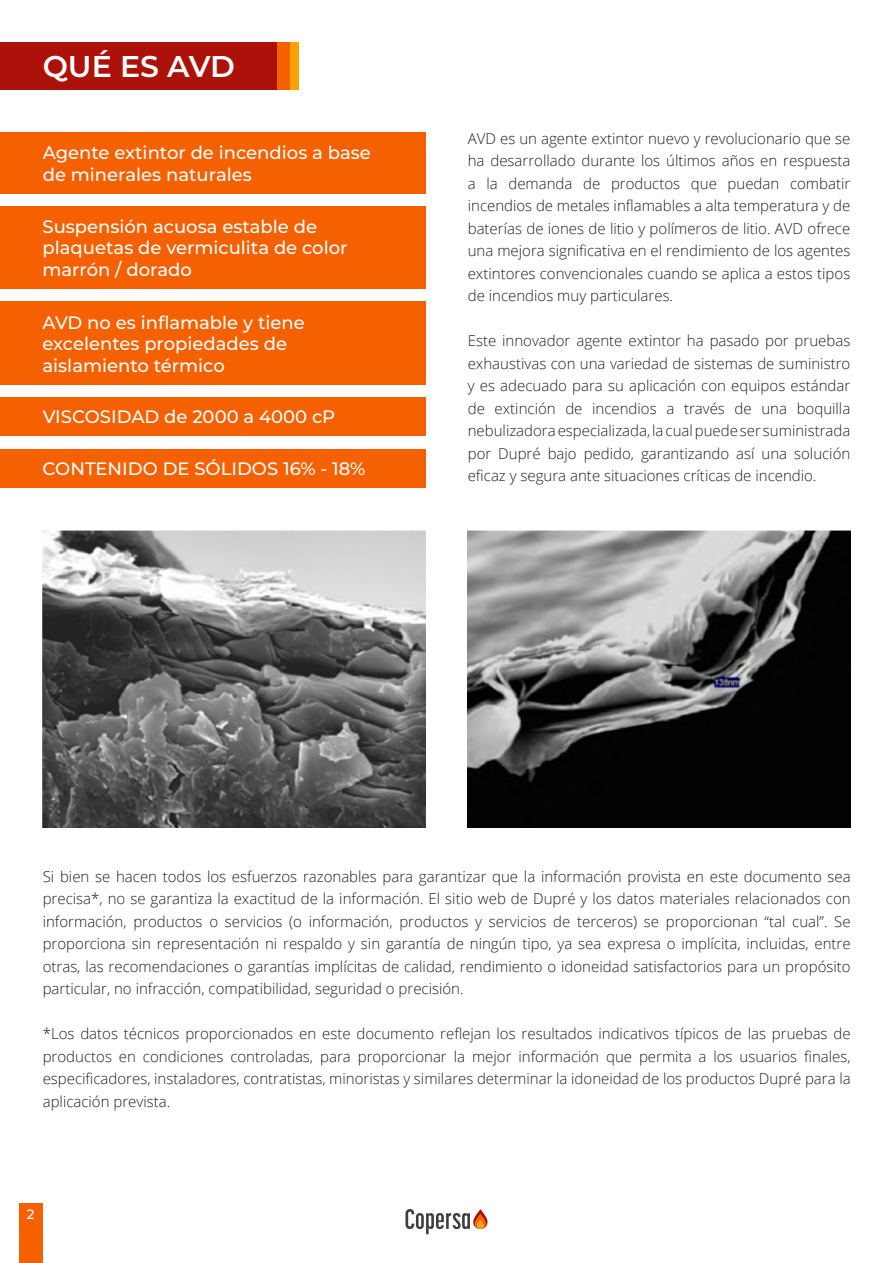
<style>
.page{position:relative;width:893px;height:1263px;background:#fff}
.page>*{position:absolute;margin:0;border:0;box-sizing:border-box;transform-origin:0 0}
.t1{font:600 30px "Montserrat";color:#fff}
.t2{font:500 18px/21.6px "Montserrat";color:#fff}
.t3{font:300 15px/22.5px "Open Sans";color:#231f20;text-align:justify}
.t4{font:500 13.5px "Montserrat";color:#fff}
</style>
<div class="page">
<div style="left:19px;top:1203px;width:24px;height:60px;background:#f56100"></div>
<svg style="left:405px;top:1209px;width:83px;height:25px"></svg>
<div style="left:290px;top:43px;width:9px;height:47px;background:#ffa200"></div>
<div style="left:0;top:43px;width:284px;height:47px;background:#ac110a"></div>
<div style="left:277px;top:43px;width:13px;height:47px;background:#f56100"></div>
<img style="left:43px;top:530px;width:382px;height:298px">
<div style="left:0;top:132px;width:425px;height:62px;background:#f56100"></div>
<div style="left:0;top:206px;width:425px;height:83px;background:#f56100"></div>
<div style="left:0;top:302px;width:425px;height:83px;background:#f56100"></div>
<div style="left:0;top:398px;width:425px;height:38px;background:#f56100"></div>
<div style="left:0;top:449px;width:425px;height:39px;background:#f56100"></div>
<img style="left:467px;top:530px;width:383px;height:298px">
<h1 class="t1" style="left:43px;top:45px;width:194px">QUÉ ES AVD</h1>
<p class="t2" style="left:43px;top:141px;width:330px">Agente extintor de incendios a base de minerales naturales</p>
<p class="t2" style="left:43px;top:215px;width:307px">Suspensión acuosa estable de plaquetas de vermiculita de color marrón / dorado</p>
<p class="t2" style="left:43px;top:311px;width:264px">AVD no es inflamable y tiene excelentes propiedades de aislamiento térmico</p>
<p class="t2" style="left:43px;top:406px;width:294px">VISCOSIDAD de 2000 a 4000 cP</p>
<p class="t2" style="left:43px;top:457px;width:324px">CONTENIDO DE SÓLIDOS 16% - 18%</p>
<p class="t3" style="left:468px;top:127px;width:384px">AVD es un agente extintor nuevo y revolucionario que se ha desarrollado durante los últimos años en respuesta a la demanda de productos que puedan combatir incendios de metales inflamables a alta temperatura y de baterías de iones de litio y polímeros de litio. AVD ofrece una mejora significativa en el rendimiento de los agentes extintores convencionales cuando se aplica a estos tipos de incendios muy particulares.</p>
<p class="t3" style="left:468px;top:329px;width:384px">Este innovador agente extintor ha pasado por pruebas exhaustivas con una variedad de sistemas de suministro y es adecuado para su aplicación con equipos estándar de extinción de incendios a través de una boquilla nebulizadora especializada, la cual puede ser suministrada por Dupré bajo pedido, garantizando así una solución eficaz y segura ante situaciones críticas de incendio.</p>
<p class="t3" style="left:43px;top:865px;width:809px">Si bien se hacen todos los esfuerzos razonables para garantizar que la información provista en este documento sea precisa*, no se garantiza la exactitud de la información. El sitio web de Dupré y los datos materiales relacionados con información, productos o servicios (o información, productos y servicios de terceros) se proporcionan “tal cual”. Se proporciona sin representación ni respaldo y sin garantía de ningún tipo, ya sea expresa o implícita, incluidas, entre otras, las recomendaciones o garantías implícitas de calidad, rendimiento o idoneidad satisfactorios para un propósito particular, no infracción, compatibilidad, seguridad o precisión.</p>
<p class="t3" style="left:43px;top:1022px;width:809px">*Los datos técnicos proporcionados en este documento reflejan los resultados indicativos típicos de las pruebas de productos en condiciones controladas, para proporcionar la mejor información que permita a los usuarios finales, especificadores, instaladores, contratistas, minoristas y similares determinar la idoneidad de los productos Dupré para la aplicación prevista.</p>
<p class="t4" style="left:27px;top:1204px;width:9px">2</p>
</div>
